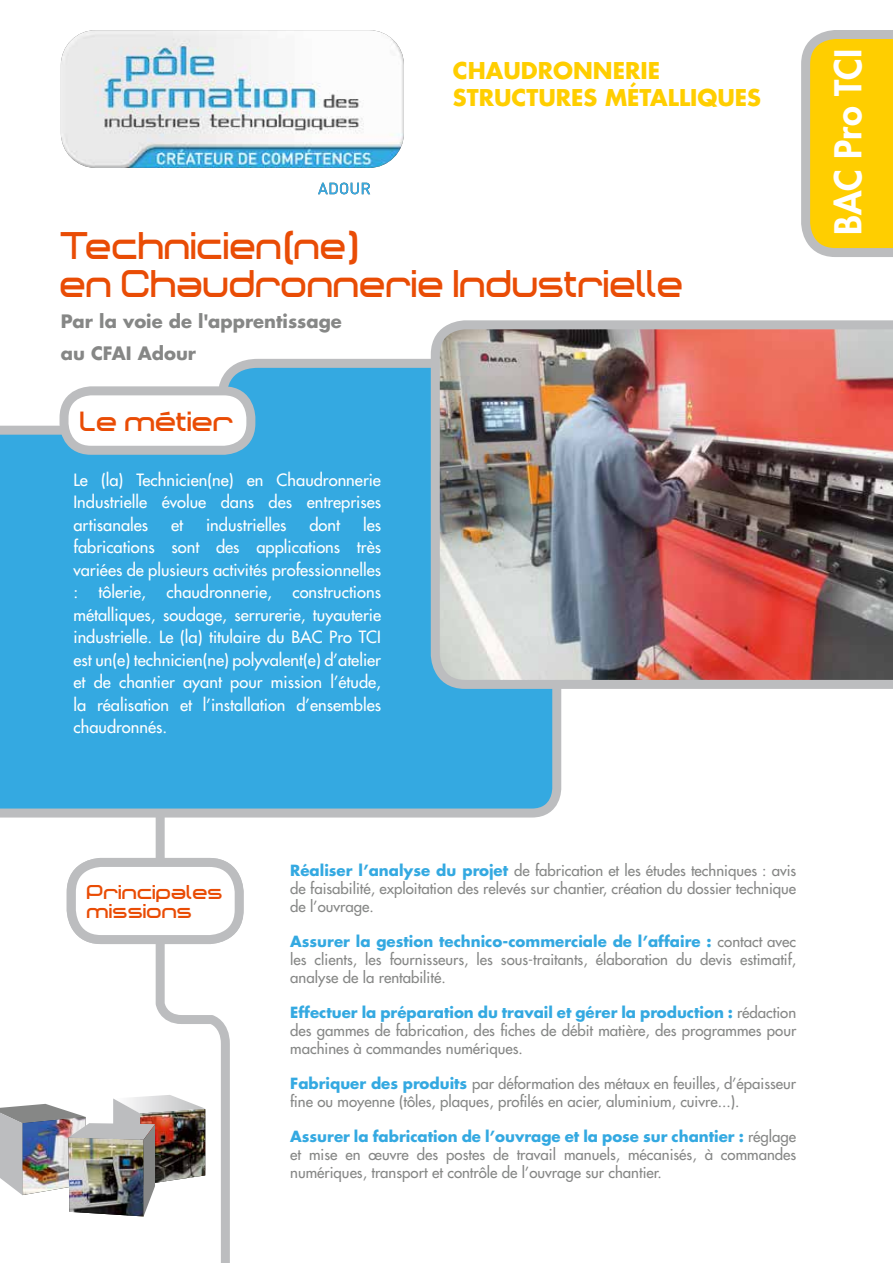
<style>
.page{position:relative;width:893px;height:1263px;background:#fff}
.page>*{position:absolute;margin:0;border:0;box-sizing:border-box;transform-origin:0 0}
.t1{font:800 58.5px "Futura";color:#fff}
.t2{font:37.5px/37.5px "Dekers Bold";color:#e94c05;scale:.9 1}
.t3{font:800 36px "Futura";color:#fff}
.t4{font:27px "Dekers Bold";color:#e94c05}
.t5{font:700 22.5px/27px "Futura";color:#ffce00}
.t6{font:19.5px/19.5px "Dekers Bold";color:#e94c05}
.t7{font:700 18px/31.5px "Futura";color:#868786}
.t8{font:16.5px/22.5px "Futura";color:#fff;text-align:justify}
.t9{font:15px/18px "Futura";color:#868786;text-align:justify}
.t10{font:700 15px/18px "Futura";color:#fff}
.s1{font-family:"Eurostile";font-weight:600}
.s2{font-weight:400;font-size:16.5px}
.s3{font-weight:700;color:#34a9e1}
</style>
<div class="page">
<svg style="left:0;top:822px;width:234px;height:441px"></svg>
<svg style="left:0;top:354px;width:562px;height:468px;background:#46afe1"></svg>
<img style="left:431px;top:320px;width:462px;height:369px">
<div style="left:71px;top:862px;width:168px;height:77px;background:#fff;border-radius:30px"></div>
<div style="left:67px;top:858px;width:177px;height:86px;border:9px solid #bcbdbf;border-radius:30px"></div>
<div style="left:64px;top:391px;width:187px;height:59px;background:#fff;border-radius:27px"></div>
<div style="left:60px;top:386px;width:195px;height:69px;border:9px solid #bcbdbf;border-radius:27px"></div>
<svg style="left:801px;top:30px;width:92px;height:227px;background:#f4cc24"></svg>
<img style="left:61px;top:30px;width:343px;height:164px">
<h3 class="t5" style="left:453px;top:56px;width:310px">CHAUDRONNERIE<br>STRUCTURES MÉTALLIQUES</h3>
<h2 class="t2" style="left:61px;top:229px;width:694px">Technicien<span class="s1">(</span>ne<span class="s1">)<br></span>en Chaudronnerie Industrielle</h2>
<p class="t7" style="left:61px;top:305px;width:283px">Par la voie de l'apprentissage au CFAI Adour</p>
<h3 class="t4" style="left:81px;top:406px;width:155px">Le métier</h3>
<p class="t8" style="left:73px;top:468px;width:309px">Le (la) Technicien(ne) en Chaudronnerie Industrielle évolue dans des entreprises artisanales</p>
<p class="t10" style="left:59px;top:479px;width:341px;text-indent:144px">en<br>qui se déroule entre le CFAI Adour</p>
<p class="t10" style="left:59px;top:515px;width:125px">et une entrepr<span class="s2">et</span></p>
<p class="t8" style="left:206px;top:513px;width:82px">industrielles</p>
<p class="t8" style="left:309px;top:513px;width:32px">dont</p>
<p class="t8" style="left:73px;top:513px;width:309px;text-indent:290px">les fabrications sont des applications très variées de plusieurs activités professionnelles : tôlerie, chaudronnerie, constructions métalliques, soudage, serrurerie, tuyauterie industrielle. Le (la) titulaire du BAC Pro TCI est un(e) technicien(ne) polyvalent(e) d’atelier et de chantier ayant pour mission l’étude, la réalisation et l’installation d’ensembles chaudronnés.</p>
<h3 class="t3" style="left:824px;top:235px;width:187px;rotate:-90deg">BAC Pro TCI</h3>
<h1 class="t1" style="left:818px;top:206px;width:91px;rotate:-90deg">BTS</h1>
<h3 class="t6" style="left:87px;top:883px;width:138px">Principales missions</h3>
<p class="t9" style="left:290px;top:862px;width:507px"><span class="s3">Réaliser l’analyse du projet</span> de fabrication et les études techniques : avis de faisabilité, exploitation des relevés sur chantier, création du dossier technique de l’ouvrage.</p>
<p class="t9" style="left:290px;top:933px;width:507px"><span class="s3">Assurer la gestion technico-commerciale de l’affaire :</span> contact avec les clients, les fournisseurs, les sous-traitants, élaboration du devis estimatif, analyse de la rentabilité.</p>
<p class="t9" style="left:290px;top:1004px;width:508px"><span class="s3">Effectuer la préparation du travail et gérer la production :</span> rédaction des gammes de fabrication, des fiches de débit matière, des programmes pour machines à commandes numériques.</p>
<p class="t9" style="left:290px;top:1075px;width:507px"><span class="s3">Fabriquer des produits</span> par déformation des métaux en feuilles, d’épaisseur fine ou moyenne (tôles, plaques, profilés en acier, aluminium, cuivre...).</p>
<p class="t9" style="left:290px;top:1128px;width:508px"><span class="s3">Assurer la fabrication de l’ouvrage et la pose sur chantier :</span> réglage et mise en œuvre des postes de travail manuels, mécanisés, à commandes numériques, transport et contrôle de l’ouvrage sur chantier.</p>
</div>
